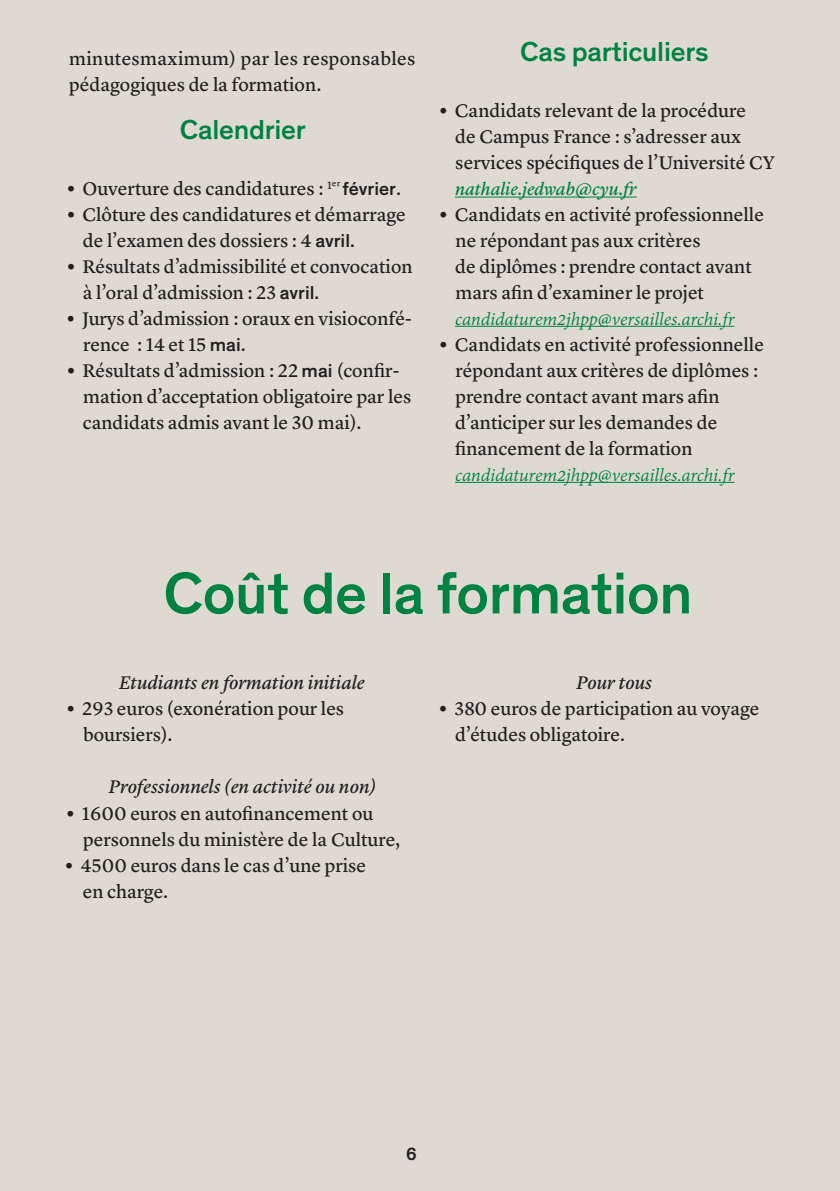
<style>
.page{position:relative;width:840px;height:1191px;background:#fff}
.page>*{position:absolute;margin:0;border:0;box-sizing:border-box;transform-origin:0 0}
._2-Titre_1{font:500 60px "Theinhardt";letter-spacing:-.01em;color:#008242}
._2-Titre_2{font:500 28px "Theinhardt";letter-spacing:-.01em;color:#008242}
.t1{font:italic 20px "Adobe Devanagari";letter-spacing:-.005em;color:#008242}
._3-Texte_Courant_jus{font:19px/26px "Lyon Text Regular No.2";color:#231f20}
._3-Titre_4{font:italic 19px "Lyon Text Regular No.2";letter-spacing:-.005em;color:#231f20}
.t2{font:italic 18px "Lyon Text Regular No.2";letter-spacing:-.005em;color:#008242}
._3-Texte_Courant_jus-2{font:500 18px "Theinhardt";color:#231f20}
.s1{font-family:"Theinhardt";font-weight:500}
</style>
<div class="page">
<div style="left:0;top:0;width:839px;height:1191px;background:#dedad3"></div>
<hr style="left:455px;top:197px;width:181px;height:1px;background:#008242">
<hr style="left:454px;top:326px;width:280px;height:1px;background:#008242">
<hr style="left:454px;top:482px;width:280px;height:1px;background:#008242">
<p class="_3-Texte_Courant_jus" style="left:69px;top:44px;width:347px">minutesmaximum) par les responsables pédagogiques de la formation.</p>
<p class="_2-Titre_2" style="left:180px;top:109px;width:127px">Calendrier</p>
<p class="_3-Texte_Courant_jus" style="left:67px;top:174px;width:335px"><span class="s1">•</span> Ouverture des candidatures : <sup>1er</sup> <span class="s1">février</span>.</p>
<p class="_3-Texte_Courant_jus" style="left:83px;top:200px;width:324px;text-indent:-16px"><span class="s1">•</span> Clôture des candidatures et démarrage de l’examen des dossiers : 4 <span class="s1">avril.</span></p>
<p class="_3-Texte_Courant_jus" style="left:83px;top:252px;width:331px;text-indent:-16px"><span class="s1">•</span> Résultats d’admissibilité et convocation à l’oral d’admission : 23 <span class="s1">avril.</span></p>
<p class="_3-Texte_Courant_jus" style="left:83px;top:304px;width:330px;text-indent:-16px"><span class="s1">•</span> Jurys d’admission : oraux en visioconfé&shy;rence : 14 et 15 <span class="s1">mai</span>.</p>
<p class="_3-Texte_Courant_jus" style="left:83px;top:356px;width:330px;text-indent:-16px"><span class="s1">•</span> Résultats d’admission : 22 <span class="s1">mai</span> (confir&shy;mation d’acceptation obligatoire par les candidats admis avant le 30 mai).</p>
<p class="_2-Titre_2" style="left:520px;top:31px;width:190px">Cas particuliers</p>
<p class="_3-Texte_Courant_jus" style="left:455px;top:96px;width:321px;text-indent:-16px"><span class="s1">•</span> Candidats relevant de la procédure<br>de Campus France : s’adresser aux services spécifiques de l’Université CY</p>
<p class="t2" style="left:455px;top:175px;width:183px">nathalie.jedwab@cyu.fr</p>
<p class="_3-Texte_Courant_jus" style="left:455px;top:200px;width:310px;text-indent:-16px"><span class="s1">•</span> Candidats en activité professionnelle ne répondant pas aux critères<br>de diplômes : prendre contact avant mars afin d’examiner le projet</p>
<p class="t1" style="left:454px;top:308px;width:281px">candidaturem2jhpp@versailles.archi.fr</p>
<p class="_3-Texte_Courant_jus" style="left:455px;top:330px;width:310px;text-indent:-16px"><span class="s1">•</span> Candidats en activité professionnelle répondant aux critères de diplômes : prendre contact avant mars afin d’anticiper sur les demandes de financement de la formation</p>
<p class="t1" style="left:454px;top:464px;width:281px">candidaturem2jhpp@versailles.archi.fr</p>
<p class="_2-Titre_1" style="left:163px;top:549px;width:530px">Coût de la formation</p>
<p class="_3-Titre_4" style="left:119px;top:668px;width:247px">Etudiants en formation initiale</p>
<p class="_3-Texte_Courant_jus" style="left:83px;top:694px;width:262px;text-indent:-16px"><span class="s1">•</span> 293 euros (exonération pour les boursiers).</p>
<p class="_3-Titre_4" style="left:109px;top:772px;width:268px">Professionnels (en activité ou non)</p>
<p class="_3-Texte_Courant_jus" style="left:83px;top:798px;width:318px;text-indent:-17px"><span class="s1">•</span> 1600 euros en autofinancement ou personnels du ministère de la Culture,</p>
<p class="_3-Texte_Courant_jus" style="left:83px;top:850px;width:285px;text-indent:-18px"><span class="s1">•</span> 4500 euros dans le cas d’une prise en charge.</p>
<p class="_3-Titre_4" style="left:576px;top:668px;width:77px">Pour tous</p>
<p class="_3-Texte_Courant_jus" style="left:455px;top:694px;width:306px;text-indent:-16px"><span class="s1">•</span> 380 euros de participation au voyage d’études obligatoire.</p>
<p class="_3-Texte_Courant_jus-2" style="left:406px;top:1140px;width:12px">6</p>
</div>
